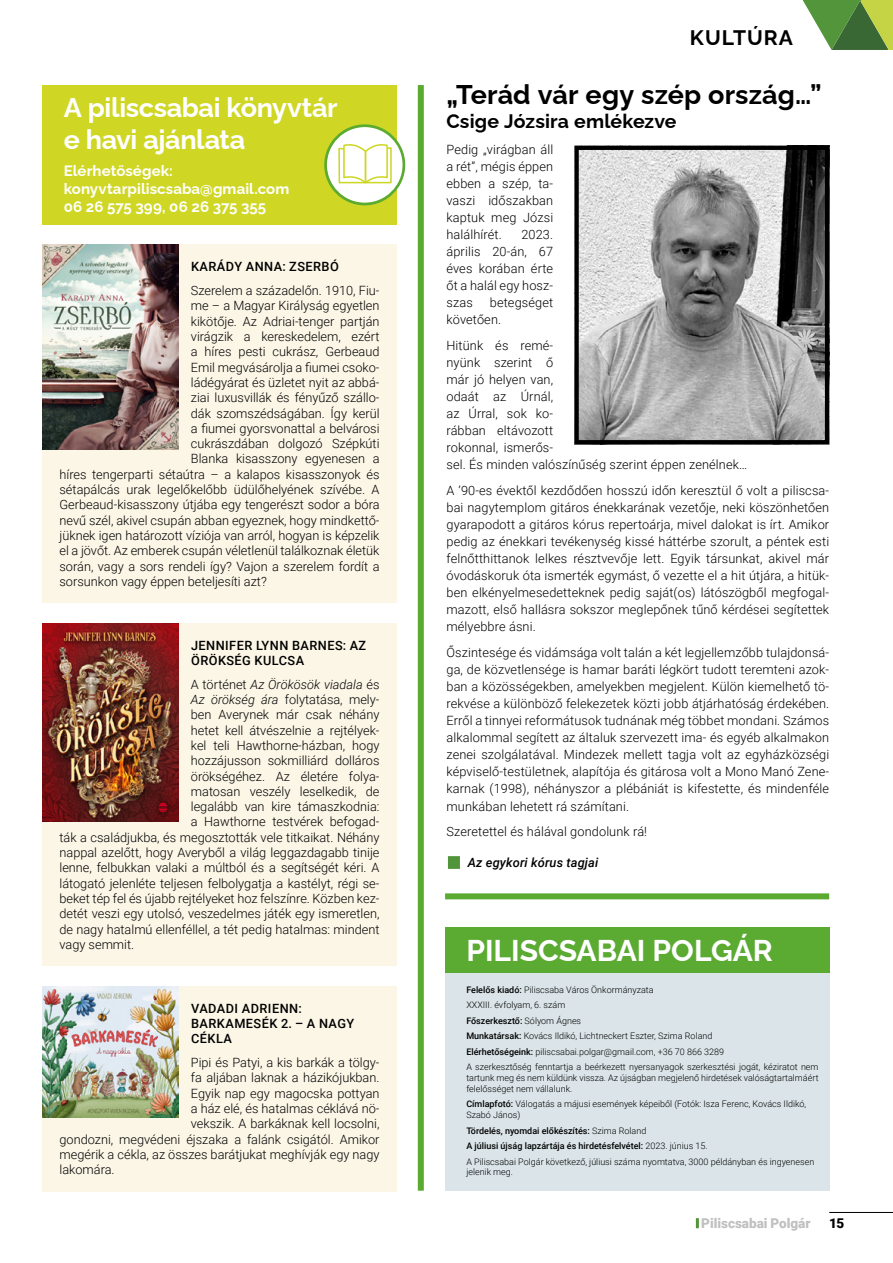
<style>
.page{position:relative;width:893px;height:1263px;background:#fff}
.page>*{position:absolute;margin:0;border:0;box-sizing:border-box;transform-origin:0 0}
.t1{font:700 30px "Raleway";color:#fff}
.t2{font:700 27px/32.4px "Raleway";letter-spacing:-.015em;color:#fff}
.t3{font:700 27px "Raleway";letter-spacing:.005em;color:#000}
.t4{font:700 21px "Raleway";letter-spacing:.05em;color:#000}
.t5{font:700 19.5px "Raleway";letter-spacing:.005em;color:#000}
.t6{font:700 15px/18px "Raleway";letter-spacing:.005em;color:#fff}
.t7{font:900 13.5px "Roboto";color:#c1c0c0}
.t8{font:900 13.5px "Roboto";color:#000}
.t9{font:300 12.75px/17.1px "Roboto";color:#000;text-align:justify}
.t10{font:500 12.75px/15.3px "Roboto";letter-spacing:.035em;color:#000}
.t11{font:italic 300 12.75px "Roboto";color:#000}
.t12{font:italic 500 12.75px "Roboto";letter-spacing:.01em;color:#000}
.t13{font:300 9px/15.5px "Roboto";color:#000}
.s1{font-style:normal}
.s2{font-style:italic}
.s3{font-weight:500}
</style>
<div class="page">
<div style="left:888px;top:0;width:5px;height:50px;background:#c4d445"></div>
<svg style="left:802px;top:0;width:86px;height:50px"></svg>
<hr style="left:829px;top:1212px;width:64px;height:1px;background:#000">
<svg style="left:696px;top:1218px;width:3px;height:10px"></svg>
<div style="left:445px;top:927px;width:384px;height:47px;background:#5bab33"></div>
<div style="left:445px;top:973px;width:384px;height:218px;background:#dbe5e9"></div>
<div style="left:418px;top:85px;width:6px;height:1106px;background:#5bab33"></div>
<div style="left:43px;top:85px;width:354px;height:140px;background:#cfd724"></div>
<svg style="left:324px;top:124px;width:81px;height:81px"></svg>
<div style="left:43px;top:623px;width:354px;height:343px;background:#fcf6e7"></div>
<img style="left:43px;top:623px;width:135px;height:198px">
<div style="left:43px;top:986px;width:354px;height:205px;background:#fcf6e7"></div>
<img style="left:43px;top:986px;width:135px;height:131px">
<div style="left:448px;top:856px;width:12px;height:13px;background:#52943a"></div>
<img style="left:579px;top:151px;width:245px;height:288px">
<div style="left:574px;top:146px;width:255px;height:298px;border:4px solid #000"></div>
<div style="left:445px;top:893px;width:384px;height:6px;background:#5bab33"></div>
<div style="left:43px;top:245px;width:354px;height:358px;background:#fcf6e7"></div>
<img style="left:43px;top:245px;width:135px;height:205px">
<h2 class="t2" style="left:64px;top:88px;width:275px">A piliscsabai könyvtár e havi ajánlata</h2>
<p class="t6" style="left:64px;top:160px;width:227px">Elérhetőségek: konyvtarpiliscsaba@gmail.com<br>06 26 575 399, 06 26 375 355</p>
<p class="t10" style="left:191px;top:259px;width:149px">KARÁDY ANNA: ZSERBÓ</p>
<p class="t9" style="left:191px;top:282px;width:190px">Szerelem a századelőn. 1910, Fiu-</p>
<p class="t9" style="left:191px;top:297px;width:190px">me – a Magyar Királyság egyetlen</p>
<p class="t9" style="left:191px;top:312px;width:190px">kikötője. Az Adriai-tenger partján</p>
<p class="t9" style="left:191px;top:327px;width:190px">virágzik a kereskedelem, ezért</p>
<p class="t9" style="left:191px;top:343px;width:190px">a híres pesti cukrász, Gerbeaud</p>
<p class="t9" style="left:191px;top:358px;width:190px">Emil megvásárolja a fiumei csoko-</p>
<p class="t9" style="left:191px;top:373px;width:190px">ládégyárat és üzletet nyit az abbá-</p>
<p class="t9" style="left:191px;top:389px;width:190px">ziai luxusvillák és fényűző szállo-</p>
<p class="t9" style="left:191px;top:404px;width:190px">dák szomszédságában. Így kerül</p>
<p class="t9" style="left:191px;top:419px;width:190px">a fiumei gyorsvonattal a belvárosi</p>
<p class="t9" style="left:191px;top:435px;width:190px">cukrászdában dolgozó Szépkúti</p>
<p class="t9" style="left:191px;top:450px;width:190px">Blanka kisasszony egyenesen a</p>
<p class="t9" style="left:60px;top:465px;width:321px">híres tengerparti sétaútra – a kalapos kisasszonyok és</p>
<p class="t9" style="left:60px;top:480px;width:321px">sétapálcás urak legelőkelőbb üdülőhelyének szívébe. A</p>
<p class="t9" style="left:60px;top:496px;width:321px">Gerbeaud-kisasszony útjába egy tengerészt sodor a bóra</p>
<p class="t9" style="left:60px;top:511px;width:321px">nevű szél, akivel csupán abban egyeznek, hogy mindkettő-</p>
<p class="t9" style="left:60px;top:526px;width:321px">jüknek igen határozott víziója van arról, hogyan is képzelik</p>
<p class="t9" style="left:60px;top:542px;width:321px">el a jövőt. Az emberek csupán véletlenül találkoznak életük</p>
<p class="t9" style="left:60px;top:557px;width:321px">során, vagy a sors rendeli így? Vajon a szerelem fordít a</p>
<p class="t9" style="left:60px;top:572px;width:209px">sorsunkon vagy éppen beteljesíti azt?</p>
<p class="t10" style="left:191px;top:637px;width:177px">JENNIFER LYNN BARNES: AZ<br>ÖRÖKSÉG KULCSA</p>
<p class="t11" style="left:191px;top:675px;width:190px"><span class="s1">A történet</span> Az Örökösök viadala <span class="s1">és</span></p>
<p class="t9" style="left:191px;top:690px;width:190px"><span class="s2">Az örökség ára</span> folytatása, mely-</p>
<p class="t9" style="left:191px;top:706px;width:190px">ben Averynek már csak néhány</p>
<p class="t9" style="left:191px;top:721px;width:190px">hetet kell átvészelnie a rejtélyek-</p>
<p class="t9" style="left:191px;top:736px;width:190px">kel teli Hawthorne-házban, hogy</p>
<p class="t9" style="left:191px;top:752px;width:190px">hozzájusson sokmilliárd dolláros</p>
<p class="t9" style="left:191px;top:767px;width:190px">örökségéhez. Az életére folya-</p>
<p class="t9" style="left:191px;top:782px;width:190px">matosan veszély leselkedik, de</p>
<p class="t9" style="left:191px;top:798px;width:190px">legalább van kire támaszkodnia:</p>
<p class="t9" style="left:191px;top:813px;width:190px">a Hawthorne testvérek befogad-</p>
<p class="t9" style="left:60px;top:828px;width:321px">ták a családjukba, és megosztották vele titkaikat. Néhány</p>
<p class="t9" style="left:60px;top:843px;width:321px">nappal azelőtt, hogy Averyből a világ leggazdagabb tinije</p>
<p class="t9" style="left:60px;top:859px;width:321px">lenne, felbukkan valaki a múltból és a segítségét kéri. A</p>
<p class="t9" style="left:60px;top:874px;width:321px">látogató jelenléte teljesen felbolygatja a kastélyt, régi se-</p>
<p class="t9" style="left:60px;top:889px;width:321px">beket tép fel és újabb rejtélyeket hoz felszínre. Közben kez-</p>
<p class="t9" style="left:60px;top:905px;width:321px">detét veszi egy utolsó, veszedelmes játék egy ismeretlen,</p>
<p class="t9" style="left:60px;top:920px;width:321px">de nagy hatalmú ellenféllel, a tét pedig hatalmas: mindent</p>
<p class="t9" style="left:60px;top:935px;width:76px">vagy semmit.</p>
<p class="t10" style="left:191px;top:1000px;width:165px">VADADI ADRIENN:<br>BARKAMESÉK 2. – A NAGY<br>CÉKLA</p>
<p class="t9" style="left:191px;top:1053px;width:190px">Pipi és Patyi, a kis barkák a tölgy-</p>
<p class="t9" style="left:191px;top:1069px;width:190px">fa aljában laknak a házikójukban.</p>
<p class="t9" style="left:191px;top:1084px;width:190px">Egyik nap egy magocska pottyan</p>
<p class="t9" style="left:191px;top:1099px;width:190px">a ház elé, és hatalmas céklává nö-</p>
<p class="t9" style="left:191px;top:1115px;width:190px">vekszik. A barkáknak kell locsolni,</p>
<p class="t9" style="left:60px;top:1130px;width:321px">gondozni, megvédeni éjszaka a falánk csigától. Amikor</p>
<p class="t9" style="left:60px;top:1145px;width:321px">megérik a cékla, az összes barátjukat meghívják egy nagy</p>
<p class="t9" style="left:60px;top:1160px;width:57px">lakomára.</p>
<h3 class="t4" style="left:690px;top:20px;width:105px">KULTÚRA</h3>
<h2 class="t3" style="left:446px;top:73px;width:377px">„Terád vár egy szép ország…”</h2>
<h3 class="t5" style="left:446px;top:106px;width:232px">Csige Józsira emlékezve</h3>
<p class="t9" style="left:446px;top:140px;width:108px">Pedig „virágban áll a rét”, mégis éppen ebben a szép, ta&shy;vaszi időszakban kaptuk meg Józsi halálhírét.</p>
<p class="t9" style="left:446px;top:225px;width:108px;text-indent:75px">2023. április 20-án, 67 éves korában érte őt a halál egy hos - szas</p>
<p class="t9" style="left:446px;top:294px;width:108px;text-indent:43px">betegséget követően.</p>
<p class="t9" style="left:446px;top:336px;width:302px;text-align:left">Hitünk és remé-<br>nyünk szerint ő<br>már jó helyen van,<br>odaát az Úrnál,<br>az Úrral, sok ko-<br>rábban eltávozott<br>rokonnal, ismerős-<br>sel. És minden valószínűség szerint éppen zenélnek…</p>
<p class="t9" style="left:446px;top:481px;width:384px">A ’90-es évektől kezdődően hosszú időn keresztül ő volt a piliscsa&shy;bai nagytemplom gitáros énekkarának vezetője, neki köszönhetően gyarapodott a gitáros kórus repertoárja, mivel dalokat is írt. Amikor pedig az énekkari tevékenység kissé háttérbe szorult, a péntek esti felnőtthittanok lelkes résztvevője lett. Egyik társunkat, akivel már óvodáskoruk óta ismerték egymást, ő vezette el a hit útjára, a hitük&shy;ben elkényelmesedetteknek pedig saját(os) látószögből megfogal&shy;mazott, első hallásra sokszor meglepőnek tűnő kérdései segítettek mélyebbre ásni.</p>
<p class="t9" style="left:446px;top:643px;width:384px">Őszintesége és vidámsága volt talán a két legjellemzőbb tulajdonsá&shy;ga, de közvetlensége is hamar baráti légkört tudott teremteni azok&shy;ban a közösségekben, amelyekben megjelent. Külön kiemelhető tö&shy;rekvése a különböző felekezetek közti jobb átjárhatóság érdekében.<br>Erről a tinnyei reformátusok tudnának még többet mondani. Számos alkalommal segített az általuk szervezett ima- és egyéb alkalmakon zenei szolgálatával. Mindezek mellett tagja volt az egyházközségi képviselő-testületnek, alapítója és gitárosa volt a Mono Manó Zene&shy;karnak (1998), néhányszor a plébániát is kifestette, és mindenféle munkában lehetett rá számítani.</p>
<p class="t9" style="left:446px;top:822px;width:202px">Szeretettel és hálával gondolunk rá!</p>
<p class="t12" style="left:468px;top:854px;width:132px">Az egykori kórus tagjai</p>
<h1 class="t1" style="left:466px;top:926px;width:308px">PILISCSABAI POLGÁR</h1>
<p class="t13" style="left:466px;top:981px;width:354px"><span class="s3">Felelős kiadó:</span> Piliscsaba Város Önkormányzata<br>XXXIII. évfolyam, 6. szám<br><span class="s3">Főszerkesztő:</span> Sólyom Ágnes<br><span class="s3">Munkatársak:</span> Kovács Ildikó, Lichtneckert Eszter, Szima Roland<br><span class="s3">Elérhetőségeink:</span> piliscsabai.polgar@gmail.com, +36 70 866 3289<br>A szerkesztőség fenntartja a beérkezett nyersanyagok szerkesztési jogát, kéziratot nem</p>
<p class="t13" style="left:466px;top:1072px;width:354px;line-height:10.8px">tartunk meg és nem küldünk vissza. Az újságban megjelenő hirdetések valóságtartalmáért felelősséget nem vállalunk.</p>
<p class="t13" style="left:466px;top:1098px;width:341px;line-height:10.8px"><span class="s3">Címlapfotó:</span> Válogatás a májusi események képeiből (Fotók: Isza Ferenc, Kovács Ildikó,<br>Szabó János)</p>
<p class="t13" style="left:466px;top:1122px;width:349px"><span class="s3">Tördelés, nyomdai előkészítés:</span> Szima Roland<br><span class="s3">A júliusi újság lapzártája és hirdetésfelvétel:</span> 2023. június 15.<br>A Piliscsabai Polgár következő, júliusi száma nyomtatva, 3000 példányban és ingyenesen</p>
<p class="t13" style="left:466px;top:1164px;width:48px">jelenik meg.</p>
<p class="t7" style="left:701px;top:1214px;width:111px">Piliscsabai Polgár</p>
<p class="t8" style="left:829px;top:1214px;width:17px">15</p>
</div>
